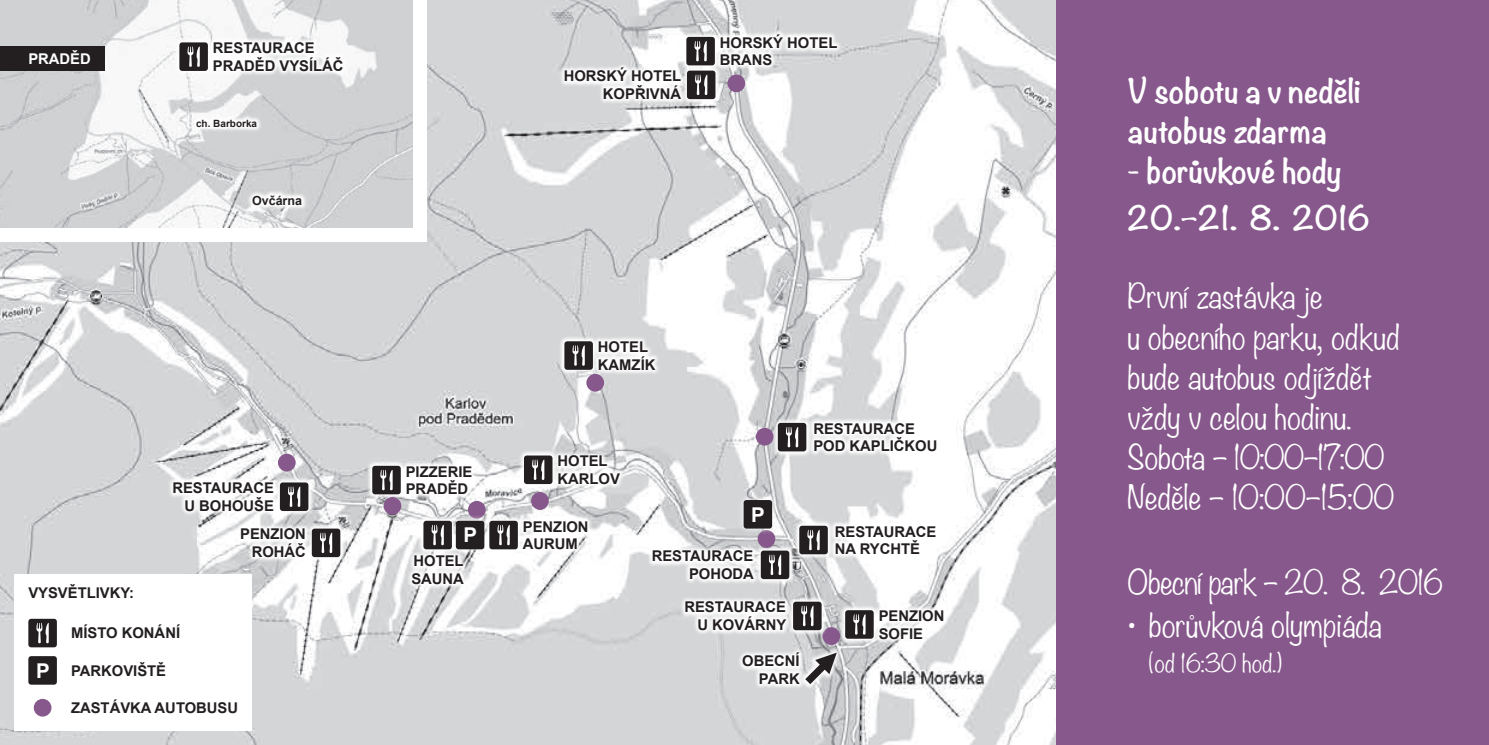
<style>
.page{position:relative;width:1489px;height:745px;background:#fff}
.page>*{position:absolute;margin:0;border:0;box-sizing:border-box;transform-origin:0 0}
.t1{font:300 30px/40px "Noteworthy";color:#fff}
.t2{font:700 30px/40px "Noteworthy";color:#fff}
.t3{font:300 30px "Noteworthy";letter-spacing:-.02em;color:#fff}
.t4{font:300 22.5px "Noteworthy";color:#fff}
.t5{font:700 20.25px "Arial";color:#fff}
.t6{font:700 14.75px/17.8px "Arial";color:#231f20}
.t7{font:700 14.75px "Arial";color:#fff}
.t8{font:700 12.5px "Arial";color:#231f20}
.t9{font:700 10px "Arial";color:#231f20}
.s1{font-size:20.25px;color:#fff}
</style>
<div class="page">
<img style="left:0;top:0;width:1056px;height:744px">
<svg style="left:681px;top:31px;width:34px;height:34px"></svg>
<div style="left:686px;top:37px;width:28px;height:28px;background:#231f20;border-radius:3px"></div>
<svg style="left:694px;top:41px;width:12px;height:20px"></svg>
<svg style="left:715px;top:29px;width:127px;height:41px"></svg>
<svg style="left:559px;top:335px;width:39px;height:40px"></svg>
<div style="left:564px;top:341px;width:29px;height:28px;background:#231f20;border-radius:3px"></div>
<svg style="left:572px;top:345px;width:12px;height:20px"></svg>
<svg style="left:593px;top:336px;width:67px;height:38px"></svg>
<svg style="left:518px;top:450px;width:34px;height:39px"></svg>
<div style="left:524px;top:455px;width:28px;height:28px;background:#231f20;border-radius:3px"></div>
<svg style="left:532px;top:459px;width:12px;height:20px"></svg>
<svg style="left:552px;top:450px;width:73px;height:39px"></svg>
<svg style="left:681px;top:65px;width:40px;height:40px"></svg>
<div style="left:687px;top:71px;width:28px;height:28px;background:#231f20;border-radius:3px"></div>
<svg style="left:695px;top:75px;width:12px;height:20px"></svg>
<svg style="left:559px;top:63px;width:127px;height:41px"></svg>
<svg style="left:274px;top:476px;width:40px;height:40px"></svg>
<div style="left:280px;top:482px;width:28px;height:28px;background:#231f20;border-radius:3px"></div>
<svg style="left:288px;top:486px;width:12px;height:20px"></svg>
<svg style="left:167px;top:477px;width:112px;height:38px"></svg>
<svg style="left:311px;top:523px;width:35px;height:39px"></svg>
<div style="left:312px;top:528px;width:28px;height:28px;background:#231f20;border-radius:3px"></div>
<svg style="left:320px;top:532px;width:12px;height:20px"></svg>
<svg style="left:235px;top:523px;width:76px;height:39px"></svg>
<div style="left:14px;top:573px;width:238px;height:157px;background:#fff"></div>
<div style="left:34px;top:698px;width:17px;height:18px;background:#87588c;border-radius:50%"></div>
<div style="left:28px;top:618px;width:29px;height:29px;background:#231f20;border-radius:3px"></div>
<svg style="left:36px;top:623px;width:13px;height:19px"></svg>
<svg style="left:418px;top:515px;width:32px;height:35px"></svg>
<div style="left:423px;top:520px;width:29px;height:29px;background:#231f20;border-radius:3px"></div>
<svg style="left:431px;top:525px;width:13px;height:20px"></svg>
<svg style="left:406px;top:550px;width:63px;height:38px"></svg>
<svg style="left:736px;top:647px;width:57px;height:41px"></svg>
<div style="left:755px;top:427px;width:18px;height:18px;background:#87588c;border-radius:50%"></div>
<div style="left:727px;top:74px;width:18px;height:18px;background:#87588c;border-radius:50%"></div>
<div style="left:586px;top:373px;width:18px;height:18px;background:#87588c;border-radius:50%"></div>
<div style="left:278px;top:453px;width:18px;height:18px;background:#87588c;border-radius:50%"></div>
<div style="left:468px;top:500px;width:17px;height:18px;background:#87588c;border-radius:50%"></div>
<svg style="left:367px;top:460px;width:34px;height:39px"></svg>
<div style="left:372px;top:465px;width:29px;height:29px;background:#231f20;border-radius:3px"></div>
<svg style="left:380px;top:470px;width:12px;height:20px"></svg>
<div style="left:401px;top:460px;width:76px;height:39px;background:#fff"></div>
<svg style="left:791px;top:596px;width:36px;height:39px"></svg>
<div style="left:793px;top:601px;width:28px;height:28px;background:#231f20;border-radius:3px"></div>
<svg style="left:679px;top:596px;width:112px;height:39px"></svg>
<svg style="left:490px;top:515px;width:27px;height:39px"></svg>
<div style="left:489px;top:520px;width:29px;height:29px;background:#231f20;border-radius:3px"></div>
<svg style="left:497px;top:525px;width:12px;height:20px"></svg>
<div style="left:517px;top:515px;width:75px;height:39px;background:#fff"></div>
<svg style="left:793px;top:520px;width:37px;height:39px"></svg>
<div style="left:799px;top:525px;width:28px;height:29px;background:#231f20;border-radius:3px"></div>
<svg style="left:807px;top:530px;width:12px;height:20px"></svg>
<div style="left:830px;top:520px;width:111px;height:39px;background:#fff"></div>
<svg style="left:755px;top:544px;width:40px;height:40px"></svg>
<div style="left:760px;top:550px;width:29px;height:28px;background:#231f20;border-radius:3px"></div>
<svg style="left:769px;top:554px;width:12px;height:20px"></svg>
<svg style="left:646px;top:545px;width:113px;height:39px"></svg>
<div style="left:757px;top:529px;width:18px;height:18px;background:#87588c;border-radius:50%"></div>
<div style="left:383px;top:496px;width:18px;height:18px;background:#87588c;border-radius:50%"></div>
<div style="left:531px;top:491px;width:18px;height:18px;background:#87588c;border-radius:50%"></div>
<svg style="left:772px;top:417px;width:40px;height:40px"></svg>
<div style="left:777px;top:422px;width:29px;height:29px;background:#231f20;border-radius:3px"></div>
<svg style="left:786px;top:427px;width:12px;height:20px"></svg>
<svg style="left:808px;top:417px;width:133px;height:39px"></svg>
<svg style="left:839px;top:604px;width:40px;height:40px"></svg>
<div style="left:845px;top:609px;width:28px;height:29px;background:#231f20;border-radius:3px"></div>
<svg style="left:793px;top:605px;width:72px;height:91px"></svg>
<svg style="left:873px;top:604px;width:75px;height:39px"></svg>
<div style="left:1056px;top:0;width:432px;height:744px;background:#87588c"></div>
<div style="left:0;top:0;width:427px;height:241px;background:#fff"></div>
<img style="left:0;top:0;width:412px;height:227px">
<div style="left:174px;top:37px;width:39px;height:40px;background:#fff"></div>
<div style="left:179px;top:42px;width:29px;height:29px;background:#231f20;border-radius:3px"></div>
<svg style="left:187px;top:46px;width:13px;height:21px"></svg>
<div style="left:208px;top:37px;width:140px;height:39px;background:#fff"></div>
<div style="left:0;top:46px;width:105px;height:25px;background:#231f20"></div>
<svg style="left:247px;top:190px;width:61px;height:20px"></svg>
<svg style="left:191px;top:114px;width:72px;height:18px"></svg>
<div style="left:28px;top:655px;width:29px;height:29px;background:#231f20;border-radius:3px"></div>
<svg style="left:737px;top:494px;width:41px;height:40px"></svg>
<div style="left:743px;top:499px;width:29px;height:29px;background:#231f20;border-radius:3px"></div>
<svg style="left:450px;top:515px;width:40px;height:39px"></svg>
<div style="left:456px;top:520px;width:28px;height:29px;background:#231f20;border-radius:3px"></div>
<p class="t7" style="left:28px;top:49px;width:64px">PRADĚD</p>
<p class="t6" style="left:213px;top:40px;width:132px">RESTAURACE<br>PRADĚD VYSÍLÁČ</p>
<p class="t9" style="left:196px;top:117px;width:63px">ch. Barborka</p>
<p class="t8" style="left:252px;top:192px;width:52px">Ovčárna</p>
<p class="t6" style="left:28px;top:583px;width:107px">VYSVĚTLIVKY:</p>
<p class="t6" style="left:172px;top:479px;width:103px;text-align:right">RESTAURACE<br>U BOHOUŠE</p>
<p class="t6" style="left:240px;top:525px;width:67px;text-align:right">PENZION<br>ROHÁČ</p>
<p class="t6" style="left:71px;top:624px;width:111px">MÍSTO KONÁNÍ</p>
<p class="t6" style="left:36px;top:661px;width:132px"><span class="s1">P</span> PARKOVIŠTĚ</p>
<p class="t6" style="left:71px;top:699px;width:169px">ZASTÁVKA AUTOBUSU</p>
<p class="t6" style="left:563px;top:68px;width:119px;text-align:right">HORSKÝ HOTEL<br>KOPŘIVNÁ</p>
<p class="t6" style="left:719px;top:34px;width:119px">HORSKÝ HOTEL<br>BRANS</p>
<p class="t6" style="left:406px;top:462px;width:68px">PIZZERIE<br>PRADĚD</p>
<h3 class="t5" style="left:463px;top:521px;width:15px">P</h3>
<p class="t6" style="left:411px;top:552px;width:54px">HOTEL<br>SAUNA</p>
<p class="t6" style="left:598px;top:338px;width:59px">HOTEL<br>KAMZÍK</p>
<p class="t6" style="left:557px;top:452px;width:64px">HOTEL<br>KARLOV</p>
<p class="t6" style="left:813px;top:420px;width:126px">RESTAURACE<br>POD KAPLIČKOU</p>
<h3 class="t5" style="left:751px;top:501px;width:15px">P</h3>
<p class="t6" style="left:523px;top:517px;width:67px">PENZION<br>AURUM</p>
<p class="t6" style="left:834px;top:522px;width:103px">RESTAURACE<br>NA RYCHTĚ</p>
<p class="t6" style="left:651px;top:547px;width:104px;text-align:right">RESTAURACE<br>POHODA</p>
<p class="t6" style="left:684px;top:598px;width:103px;text-align:right">RESTAURACE<br>U KOVÁRNY</p>
<p class="t6" style="left:742px;top:652px;width:59px;text-align:right">OBECNÍ<br>PARK</p>
<p class="t6" style="left:878px;top:607px;width:67px">PENZION<br>SOFIE</p>
<h1 class="t2" style="left:1127px;top:70px;width:234px">V sobotu a v neděli autobus zdarma</h1>
<h1 class="t2" style="left:1127px;top:146px;width:245px;line-height:47px">- borůvkové hody<br>20.–21. 8. 2016</h1>
<h1 class="t1" style="left:1127px;top:275px;width:274px">První zastávka je<br>u obecního parku, odkud bude autobus odjíždět vždy v celou hodinu.<br>Sobota – 10:00–17:00<br>Neděle – 10:00–15:00</h1>
<h1 class="t3" style="left:1127px;top:555px;width:317px">Obecní park – 20. 8. 2016</h1>
<h1 class="t1" style="left:1127px;top:603px;width:255px">• borůvková olympiáda</h1>
<h2 class="t4" style="left:1148px;top:642px;width:134px">(od 16:30 hod.)</h2>
</div>
